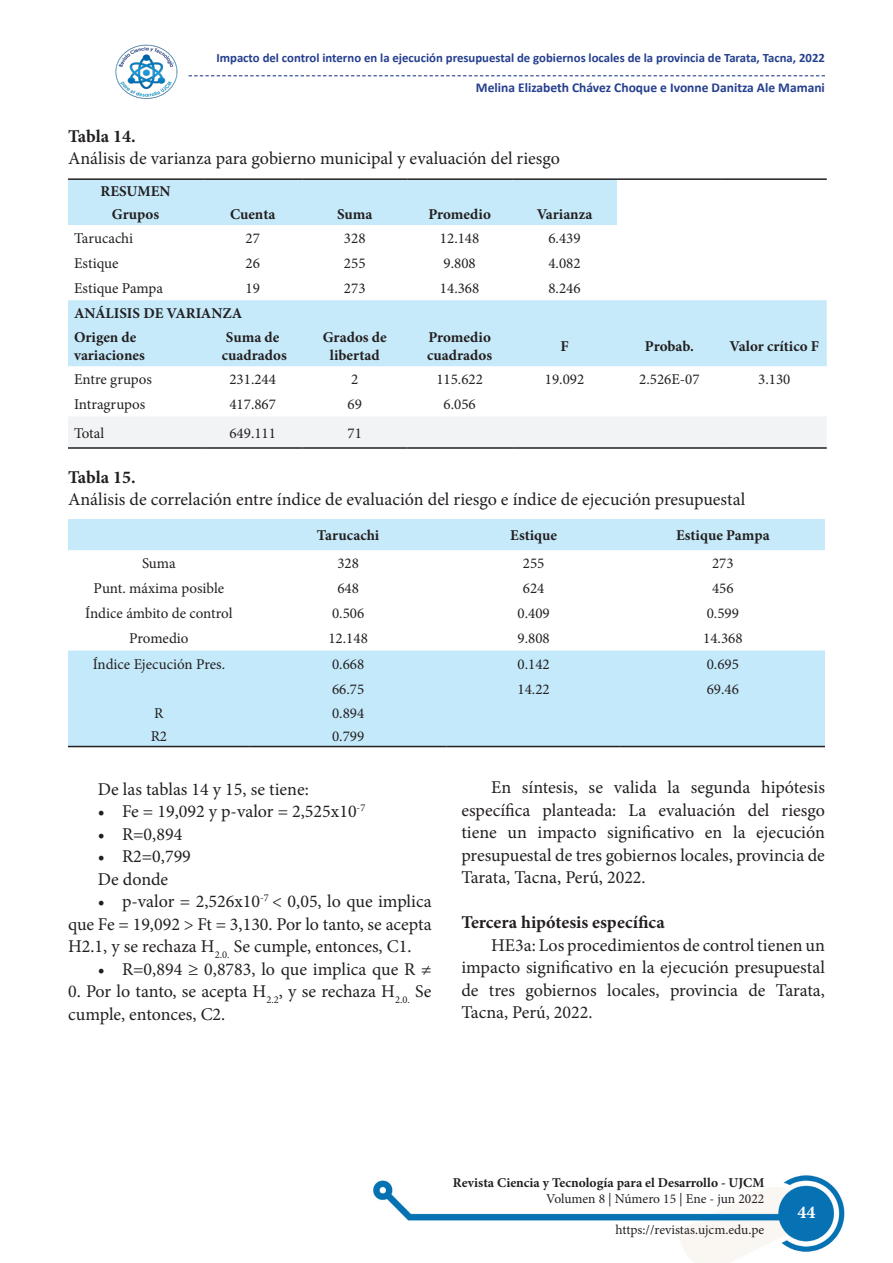
<style>
.page{position:relative;width:893px;height:1263px;background:#fff}
.page>*{position:absolute;margin:0;border:0;box-sizing:border-box;transform-origin:0 0}
.t1{font:18px/22.5px "Minion Pro";color:#231f20;text-align:justify}
.t2{font:700 18px "Minion Pro";color:#231f20}
.t3{font:700 18px "Minion Pro";color:#fff}
.t4{font:15px "Minion Pro";color:#231f20}
.t5{font:700 15px/18px "Minion Pro";color:#231f20}
.t6{font:13.5px "Minion Pro";color:#231f20}
.t7{font:700 13.5px "Calibri";color:#253f8e}
.t8{font:700 13.5px "Minion Pro";color:#231f20}
.t9{font:700 12.75px "Calibri";color:#253f8e}
</style>
<div class="page">
<img style="left:68px;top:75px;width:777px;height:1188px">
<svg style="left:189px;top:75px;width:636px;height:1px"></svg>
<img style="left:113px;top:44px;width:66px;height:57px">
<svg style="left:68px;top:180px;width:759px;height:186px;fill:#c6eafa"></svg>
<svg style="left:617px;top:180px;width:210px;height:45px"></svg>
<div style="left:68px;top:416px;width:759px;height:31px;background:#f2f3f4"></div>
<hr style="left:68px;top:178px;width:135px;height:2px;background:#231f20">
<hr style="left:203px;top:178px;width:99px;height:2px;background:#231f20">
<hr style="left:302px;top:178px;width:105px;height:2px;background:#231f20">
<hr style="left:407px;top:178px;width:105px;height:2px;background:#231f20">
<hr style="left:512px;top:178px;width:105px;height:2px;background:#231f20">
<hr style="left:617px;top:178px;width:105px;height:2px;background:#231f20">
<hr style="left:722px;top:178px;width:105px;height:2px;background:#231f20">
<hr style="left:68px;top:447px;width:135px;height:2px;background:#231f20">
<hr style="left:203px;top:447px;width:99px;height:2px;background:#231f20">
<hr style="left:302px;top:447px;width:105px;height:2px;background:#231f20">
<hr style="left:407px;top:447px;width:105px;height:2px;background:#231f20">
<hr style="left:512px;top:447px;width:105px;height:2px;background:#231f20">
<hr style="left:617px;top:447px;width:105px;height:2px;background:#231f20">
<hr style="left:722px;top:447px;width:105px;height:2px;background:#231f20">
<div style="left:68px;top:519px;width:757px;height:31px;background:#c6eafa"></div>
<div style="left:68px;top:650px;width:757px;height:96px;background:#c3e9fa"></div>
<hr style="left:68px;top:746px;width:182px;height:1px;background:#231f20">
<hr style="left:250px;top:746px;width:196px;height:1px;background:#231f20">
<hr style="left:446px;top:746px;width:175px;height:1px;background:#231f20">
<hr style="left:621px;top:746px;width:204px;height:1px;background:#231f20">
<p class="t9" style="left:216px;top:49px;width:610px">Impacto del control interno en la ejecución presupuestal de gobiernos locales de la provincia de Tarata, Tacna, 2022</p>
<p class="t7" style="left:476px;top:78px;width:351px">Melina Elizabeth Chávez Choque e Ivonne Danitza Ale Mamani</p>
<p class="t2" style="left:68px;top:123px;width:69px">Tabla 14.</p>
<p class="t1" style="left:68px;top:148px;width:493px">Análisis de varianza para gobierno municipal y evaluación del riesgo</p>
<p class="t5" style="left:101px;top:182px;width:71px">RESUMEN</p>
<p class="t5" style="left:112px;top:205px;width:49px">Grupos</p>
<p class="t5" style="left:230px;top:205px;width:47px">Cuenta</p>
<p class="t5" style="left:337px;top:205px;width:37px">Suma</p>
<p class="t5" style="left:428px;top:205px;width:64px">Promedio</p>
<p class="t5" style="left:537px;top:205px;width:57px">Varianza</p>
<p class="t4" style="left:74px;top:228px;width:61px">Tarucachi</p>
<p class="t4" style="left:246px;top:228px;width:16px">27</p>
<p class="t4" style="left:344px;top:228px;width:23px">328</p>
<p class="t4" style="left:440px;top:228px;width:41px">12.148</p>
<p class="t4" style="left:548px;top:228px;width:34px">6.439</p>
<p class="t4" style="left:74px;top:253px;width:46px">Estique</p>
<p class="t4" style="left:246px;top:253px;width:16px">26</p>
<p class="t4" style="left:344px;top:253px;width:23px">255</p>
<p class="t4" style="left:444px;top:253px;width:34px">9.808</p>
<p class="t4" style="left:548px;top:253px;width:34px">4.082</p>
<p class="t4" style="left:74px;top:278px;width:91px">Estique Pampa</p>
<p class="t4" style="left:246px;top:278px;width:16px">19</p>
<p class="t4" style="left:344px;top:278px;width:23px">273</p>
<p class="t4" style="left:440px;top:278px;width:41px">14.368</p>
<p class="t4" style="left:548px;top:278px;width:34px">8.246</p>
<p class="t5" style="left:74px;top:304px;width:170px">ANÁLISIS DE VARIANZA</p>
<p class="t5" style="left:74px;top:328px;width:72px">Origen de variaciones</p>
<p class="t5" style="left:226px;top:328px;width:55px">Suma de</p>
<p class="t5" style="left:323px;top:328px;width:65px">Grados de</p>
<p class="t5" style="left:330px;top:346px;width:51px">libertad</p>
<p class="t5" style="left:427px;top:328px;width:67px">Promedio cuadrados</p>
<p class="t5" style="left:560px;top:337px;width:10px">F</p>
<p class="t5" style="left:645px;top:337px;width:51px">Probab.</p>
<p class="t5" style="left:729px;top:337px;width:91px">Valor crítico F</p>
<p class="t5" style="left:222px;top:346px;width:67px">cuadrados</p>
<p class="t4" style="left:74px;top:369px;width:79px">Entre grupos</p>
<p class="t4" style="left:229px;top:369px;width:48px">231.244</p>
<p class="t4" style="left:351px;top:369px;width:9px">2</p>
<p class="t4" style="left:436px;top:369px;width:48px">115.622</p>
<p class="t4" style="left:545px;top:369px;width:41px">19.092</p>
<p class="t4" style="left:639px;top:369px;width:62px">2.526E-07</p>
<p class="t4" style="left:758px;top:369px;width:34px">3.130</p>
<p class="t4" style="left:74px;top:394px;width:73px">Intragrupos</p>
<p class="t4" style="left:229px;top:394px;width:48px">417.867</p>
<p class="t4" style="left:348px;top:394px;width:16px">69</p>
<p class="t4" style="left:444px;top:394px;width:34px">6.056</p>
<p class="t4" style="left:74px;top:423px;width:32px">Total</p>
<p class="t4" style="left:229px;top:423px;width:48px">649.111</p>
<p class="t4" style="left:348px;top:423px;width:16px">71</p>
<p class="t2" style="left:68px;top:464px;width:69px">Tabla 15.</p>
<p class="t1" style="left:68px;top:488px;width:679px">Análisis de correlación entre índice de evaluación del riesgo e índice de ejecución presupuestal</p>
<p class="t5" style="left:317px;top:526px;width:64px">Tarucachi</p>
<p class="t5" style="left:510px;top:526px;width:48px">Estique</p>
<p class="t5" style="left:676px;top:526px;width:95px">Estique Pampa</p>
<p class="t4" style="left:142px;top:553px;width:35px">Suma</p>
<p class="t4" style="left:337px;top:553px;width:23px">328</p>
<p class="t4" style="left:523px;top:553px;width:23px">255</p>
<p class="t4" style="left:712px;top:553px;width:23px">273</p>
<p class="t4" style="left:94px;top:578px;width:132px">Punt. máxima posible</p>
<p class="t4" style="left:337px;top:578px;width:23px">648</p>
<p class="t4" style="left:523px;top:578px;width:23px">624</p>
<p class="t4" style="left:712px;top:578px;width:23px">456</p>
<p class="t4" style="left:85px;top:603px;width:149px">Índice ámbito de control</p>
<p class="t4" style="left:332px;top:603px;width:34px">0.506</p>
<p class="t4" style="left:518px;top:603px;width:34px">0.409</p>
<p class="t4" style="left:707px;top:603px;width:34px">0.599</p>
<p class="t4" style="left:129px;top:629px;width:61px">Promedio</p>
<p class="t4" style="left:328px;top:629px;width:41px">12.148</p>
<p class="t4" style="left:518px;top:629px;width:34px">9.808</p>
<p class="t4" style="left:703px;top:629px;width:41px">14.368</p>
<p class="t4" style="left:93px;top:654px;width:134px">Índice Ejecución Pres.</p>
<p class="t4" style="left:332px;top:654px;width:34px">0.668</p>
<p class="t4" style="left:518px;top:654px;width:34px">0.142</p>
<p class="t4" style="left:707px;top:654px;width:34px">0.695</p>
<p class="t4" style="left:332px;top:679px;width:34px">66.75</p>
<p class="t4" style="left:518px;top:679px;width:34px">14.22</p>
<p class="t4" style="left:707px;top:679px;width:34px">69.46</p>
<p class="t4" style="left:154px;top:703px;width:11px">R</p>
<p class="t4" style="left:332px;top:703px;width:34px">0.894</p>
<p class="t4" style="left:151px;top:726px;width:18px">R2</p>
<p class="t4" style="left:332px;top:726px;width:34px">0.799</p>
<p class="t1" style="left:98px;top:778px;width:212px">De las tablas 14 y 15, se tiene:</p>
<p class="t1" style="left:98px;top:800px;width:269px">• Fe = 19,092 y p-valor = 2,525x10<sup>-7</sup></p>
<p class="t1" style="left:98px;top:823px;width:86px">• R=0,894</p>
<p class="t1" style="left:98px;top:845px;width:95px">• R2=0,799</p>
<p class="t1" style="left:98px;top:868px;width:72px">De donde</p>
<p class="t1" style="left:68px;top:890px;width:365px;text-indent:30px">• p-valor = 2,526x10<sup>-7</sup> &lt; 0,05, lo que implica que Fe = 19,092 &gt; Ft = 3,130. Por lo tanto, se acepta H2.1, y se rechaza H<sub>2.0.</sub> Se cumple, entonces, C1.</p>
<p class="t1" style="left:98px;top:958px;width:335px">• R=0,894 ≥ 0,8783, lo que implica que R ≠</p>
<p class="t1" style="left:68px;top:980px;width:365px">0. Por lo tanto, se acepta H<sub>2.2</sub>, y se rechaza H<sub>2.0.</sub> Se cumple, entonces, C2.</p>
<p class="t1" style="left:461px;top:776px;width:365px;text-indent:30px">En síntesis, se valida la segunda hipótesis específica planteada: La evaluación del riesgo tiene un impacto significativo en la ejecución presupuestal de tres gobiernos locales, provincia de Tarata, Tacna, Perú, 2022.</p>
<p class="t2" style="left:461px;top:910px;width:205px">Tercera hipótesis específica</p>
<p class="t1" style="left:461px;top:934px;width:365px;text-indent:30px">HE3a: Los procedimientos de control tienen un impacto significativo en la ejecución presupuestal de tres gobiernos locales, provincia de Tarata, Tacna, Perú, 2022.</p>
<p class="t8" style="left:453px;top:1173px;width:313px">Revista Ciencia y Tecnología para el Desarrollo - UJCM</p>
<p class="t6" style="left:546px;top:1189px;width:220px">Volumen 8 | Número 15 | Ene - jun 2022</p>
<p class="t6" style="left:616px;top:1220px;width:150px">https://revistas.ujcm.edu.pe</p>
<p class="t3" style="left:797px;top:1199px;width:19px">44</p>
</div>
